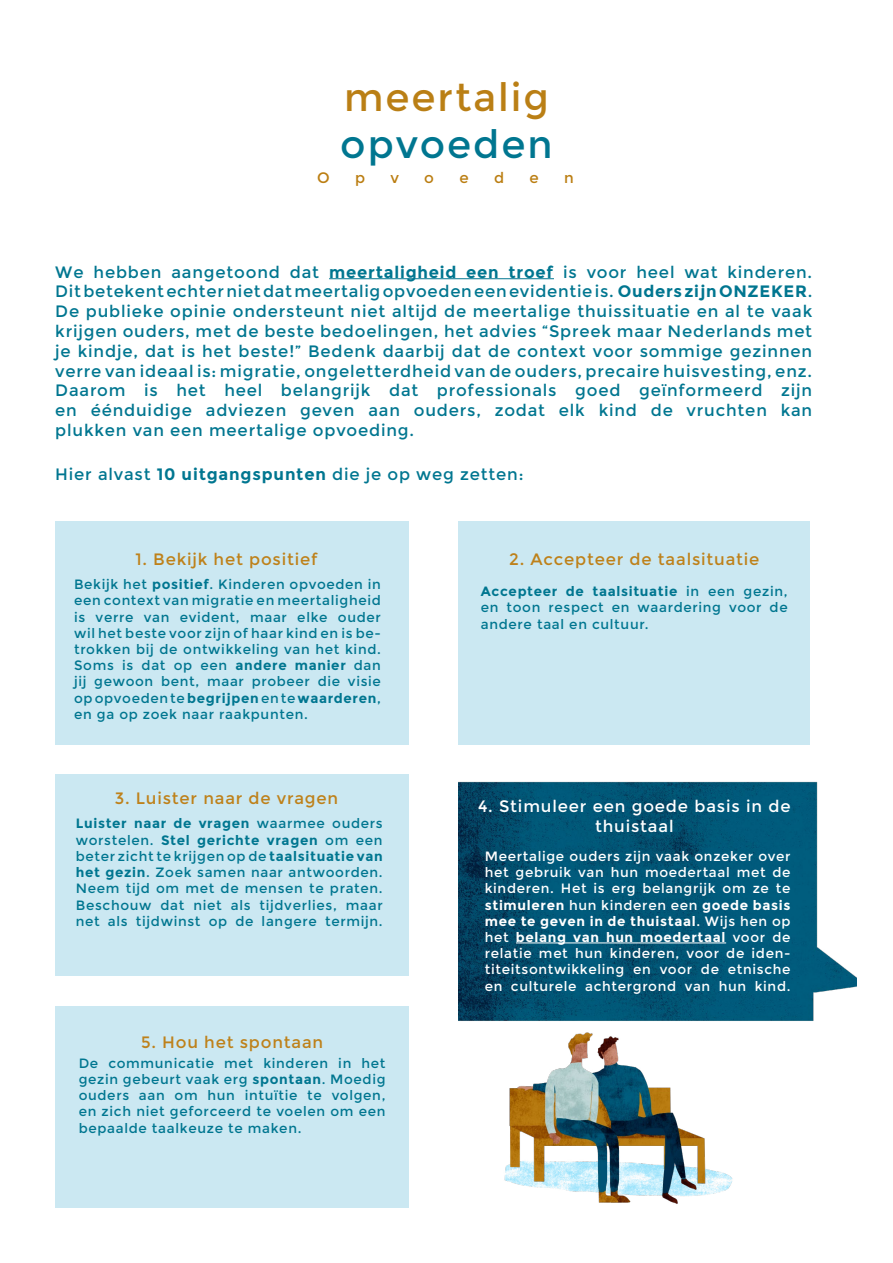
<style>
.page{position:relative;width:893px;height:1263px;background:#fff}
.page>*{position:absolute;margin:0;border:0;box-sizing:border-box;transform-origin:0 0}
.t1{font:39px "Montserrat";letter-spacing:.05em;color:#ba7f15}
.t2{font:39px "Montserrat";letter-spacing:.05em;color:#007690}
.t3{font:16.5px/19.8px "Montserrat";letter-spacing:.05em;color:#007690;text-align:justify}
.t4{font:16.5px "Montserrat";letter-spacing:.05em;color:#be811a}
.t5{font:16.5px/19.8px "Montserrat";letter-spacing:.05em;color:#fff;text-align:center}
.t6{font:15px "Montserrat";color:#bb7e12}
.t7{font:13.5px/16.2px "Montserrat";letter-spacing:.05em;color:#007690;text-align:justify}
.t8{font:13.5px/16.2px "Montserrat";letter-spacing:.05em;color:#fff;text-align:justify}
.s1{font-weight:700}
</style>
<div class="page">
<hr style="left:329px;top:278px;width:225px;height:1px;background:#007690">
<div style="left:55px;top:521px;width:354px;height:223px;background:#cbe8f2"></div>
<div style="left:55px;top:774px;width:354px;height:202px;background:#cbe8f2"></div>
<div style="left:55px;top:1006px;width:354px;height:202px;background:#cbe8f2"></div>
<div style="left:458px;top:521px;width:352px;height:223px;background:#cbe8f2"></div>
<img style="left:458px;top:744px;width:399px;height:277px">
<hr style="left:516px;top:942px;width:210px;height:1px;background:#fff">
<img style="left:497px;top:1007px;width:360px;height:197px">
<h1 class="t1" style="left:344px;top:75px;width:206px">meertalig</h1>
<h1 class="t2" style="left:340px;top:122px;width:214px">opvoeden</h1>
<p class="t6" style="left:317px;top:169px;width:14px">O</p>
<p class="t6" style="left:355px;top:169px;width:12px">p</p>
<p class="t6" style="left:390px;top:169px;width:10px">v</p>
<p class="t6" style="left:424px;top:169px;width:11px">o</p>
<p class="t6" style="left:459px;top:169px;width:11px">e</p>
<p class="t6" style="left:494px;top:169px;width:12px">d</p>
<p class="t6" style="left:529px;top:169px;width:11px">e</p>
<p class="t6" style="left:564px;top:169px;width:11px">n</p>
<p class="t3" style="left:55px;top:262px;width:759px">We hebben aangetoond dat <span class="s1">meertaligheid een troef</span> is voor heel wat kinderen.<br>Dit betekent echter niet dat meertalig opvoeden een evidentie is. <span class="s1">Ouders zijn ONZEKER</span>.<br>De publieke opinie ondersteunt niet altijd de meertalige thuissituatie en al te vaak krijgen ouders, met de beste bedoelingen, het advies “Spreek maar Nederlands met je kindje, dat is het beste!” Bedenk daarbij dat de context voor sommige gezinnen verre van ideaal is: migratie, ongeletterdheid van de ouders, precaire huisvesting, enz.<br>Daarom is het heel belangrijk dat professionals goed geïnformeerd zijn en éénduidige adviezen geven aan ouders, zodat elk kind de vruchten kan plukken van een meertalige opvoeding.</p>
<p class="t3" style="left:55px;top:464px;width:470px">Hier alvast <span class="s1">10 uitgangspunten</span> die je op weg zetten:</p>
<p class="t4" style="left:135px;top:549px;width:184px">1. Bekijk het positief</p>
<p class="t4" style="left:509px;top:549px;width:252px">2. Accepteer de taalsituatie</p>
<p class="t7" style="left:74px;top:577px;width:308px">Bekijk het <span class="s1">positief</span>. Kinderen opvoeden in een context van migratie en meertaligheid is verre van evident, maar elke ouder wil het beste voor zijn of haar kind en is be&shy;trokken bij de ontwikkeling van het kind.<br>Soms is dat op een <span class="s1">andere manier</span> dan jij gewoon bent, maar probeer die visie op opvoeden te <span class="s1">begrijpen</span> en te <span class="s1">waarderen</span>, en ga op zoek naar raakpunten.</p>
<p class="t4" style="left:115px;top:788px;width:225px">3. Luister naar de vragen</p>
<p class="t7" style="left:76px;top:816px;width:308px"><span class="s1">Luister naar de vragen</span> waarmee ouders worstelen. <span class="s1">Stel gerichte vragen</span> om een beter zicht te krijgen op de <span class="s1">taalsituatie van het gezin</span>. Zoek samen naar antwoorden.<br>Neem tijd om met de mensen te praten.<br>Beschouw dat niet als tijdverlies, maar net als tijdwinst op de langere termijn.</p>
<p class="t4" style="left:141px;top:1033px;width:184px">5. Hou het spontaan</p>
<p class="t7" style="left:79px;top:1055px;width:308px">De communicatie met kinderen in het gezin gebeurt vaak erg <span class="s1">spontaan</span>. Moedig ouders aan om hun intuïtie te volgen, en zich niet geforceerd te voelen om een bepaalde taalkeuze te maken.</p>
<p class="t7" style="left:481px;top:583px;width:308px"><span class="s1">Accepteer de taalsituatie</span> in een gezin, en toon respect en waardering voor de andere taal en cultuur.</p>
<p class="t5" style="left:478px;top:797px;width:314px">4. Stimuleer een goede basis in de thuistaal</p>
<p class="t8" style="left:485px;top:848px;width:307px">Meertalige ouders zijn vaak onzeker over het gebruik van hun moedertaal met de kinderen. Het is erg belangrijk om ze te <span class="s1">stimuleren</span> hun kinderen een <span class="s1">goede basis mee te geven in de thuistaal</span>. Wijs hen op het <span class="s1">belang van hun moedertaal</span> voor de relatie met hun kinderen, voor de iden&shy;titeitsontwikkeling en voor de etnische en culturele achtergrond van hun kind.</p>
</div>
